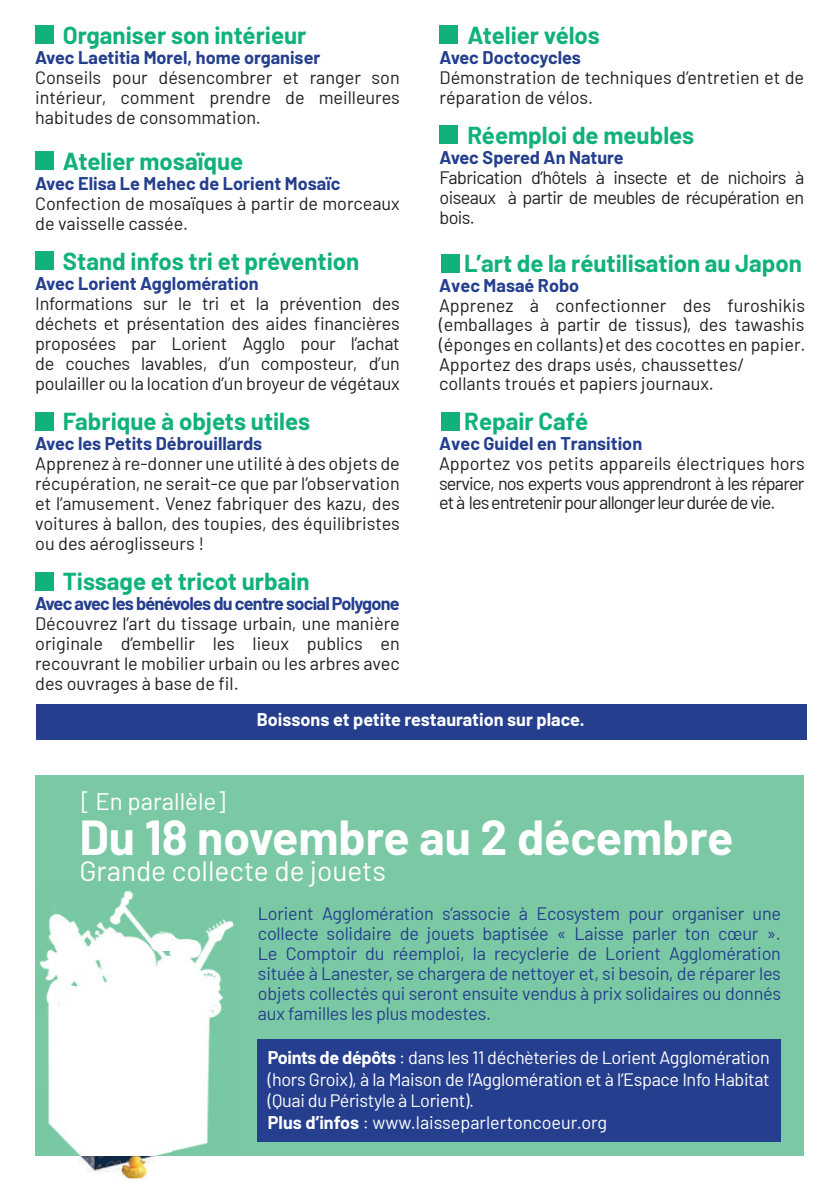
<style>
.page{position:relative;width:840px;height:1191px;background:#fff}
.page>*{position:absolute;margin:0;border:0;box-sizing:border-box;transform-origin:0 0}
.t1{font:700 48px "Barlow";color:#fff}
.t2{font:28px "Barlow";color:#fff}
.t3{font:700 24px "Barlow";color:#10b17a}
.t4{font:24px "Barlow";color:#fff}
.t5{font:18px/20px "Barlow";color:#231f20;text-align:justify}
.t6{font:18px/20px "Barlow";letter-spacing:-.01em;color:#253f8e;text-align:justify}
.t7{font:18px/21.6px "Barlow";letter-spacing:-.02em;color:#fff}
.t8{font:700 18px "Barlow";color:#253f8e}
.t9{font:700 18px "Barlow";letter-spacing:-.04em;color:#253f8e}
.t10{font:700 18px "Barlow";color:#fff}
.s1{font-weight:700}
</style>
<div class="page">
<div style="left:37px;top:704px;width:769px;height:35px;background:#253f8e"></div>
<div style="left:35px;top:26px;width:18px;height:18px;background:#10b17a"></div>
<div style="left:35px;top:152px;width:18px;height:18px;background:#10b17a"></div>
<div style="left:35px;top:252px;width:18px;height:18px;background:#10b17a"></div>
<div style="left:35px;top:412px;width:18px;height:18px;background:#10b17a"></div>
<div style="left:35px;top:572px;width:18px;height:18px;background:#10b17a"></div>
<div style="left:439px;top:26px;width:18px;height:18px;background:#10b17a"></div>
<div style="left:439px;top:126px;width:18px;height:18px;background:#10b17a"></div>
<div style="left:441px;top:412px;width:18px;height:18px;background:#10b17a"></div>
<div style="left:441px;top:254px;width:18px;height:18px;background:#10b17a"></div>
<div style="left:35px;top:774px;width:768px;height:381px;background:#7ac9a4"></div>
<img style="left:35px;top:1155px;width:135px;height:25px">
<img style="left:48px;top:890px;width:186px;height:265px">
<img style="left:39px;top:951px;width:133px;height:204px">
<div style="left:258px;top:1039px;width:522px;height:102px;background:#253f8e"></div>
<h3 class="t3" style="left:63px;top:17px;width:245px">Organiser son intérieur</h3>
<p class="t8" style="left:35px;top:44px;width:286px">Avec Laetitia Morel, home organiser</p>
<p class="t5" style="left:35px;top:66px;width:366px">Conseils pour désencombrer et ranger son intérieur, comment prendre de meilleures habitudes de consommation.</p>
<h3 class="t3" style="left:63px;top:143px;width:182px">Atelier mosaïque</h3>
<p class="t8" style="left:35px;top:170px;width:306px">Avec Elisa Le Mehec de Lorient Mosaïc</p>
<p class="t5" style="left:35px;top:192px;width:366px">Confection de mosaïques à partir de morceaux de vaisselle cassée.</p>
<h3 class="t3" style="left:63px;top:243px;width:298px">Stand infos tri et prévention</h3>
<p class="t8" style="left:35px;top:270px;width:225px">Avec Lorient Agglomération</p>
<p class="t5" style="left:35px;top:292px;width:366px">Informations sur le tri et la prévention des déchets et présentation des aides financières proposées par Lorient Agglo pour l’achat de couches lavables, d’un composteur, d’un poulailler ou la location d’un broyeur de végétaux</p>
<h3 class="t3" style="left:63px;top:404px;width:248px">Fabrique à objets utiles</h3>
<p class="t8" style="left:35px;top:430px;width:228px">Avec les Petits Débrouillards</p>
<p class="t5" style="left:35px;top:452px;width:366px">Apprenez à re-donner une utilité à des objets de récupération, ne serait-ce que par l’observation et l’amusement. Venez fabriquer des kazu, des voitures à ballon, des toupies, des équilibristes ou des aéroglisseurs !</p>
<h3 class="t3" style="left:63px;top:564px;width:248px">Tissage et tricot urbain</h3>
<p class="t9" style="left:35px;top:590px;width:366px">Avec avec les bénévoles du centre social Polygone</p>
<p class="t5" style="left:35px;top:612px;width:366px">Découvrez l’art du tissage urbain, une manière originale d’embellir les lieux publics en recouvrant le mobilier urbain ou les arbres avec des ouvrages à base de fil.</p>
<h3 class="t3" style="left:467px;top:17px;width:134px">Atelier vélos</h3>
<p class="t8" style="left:439px;top:44px;width:143px">Avec Doctocycles</p>
<p class="t5" style="left:439px;top:66px;width:366px">Démonstration de techniques d’entretien et de réparation de vélos.</p>
<h3 class="t3" style="left:467px;top:118px;width:228px">Réemploi de meubles</h3>
<p class="t8" style="left:439px;top:144px;width:185px">Avec Spered An Nature</p>
<p class="t5" style="left:439px;top:166px;width:366px">Fabrication d’hôtels à insecte et de nichoirs à oiseaux à partir de meubles de récupération en bois.</p>
<h3 class="t3" style="left:464px;top:246px;width:339px">L’art de la réutilisation au Japon</h3>
<p class="t8" style="left:439px;top:272px;width:142px">Avec Masaé Robo</p>
<p class="t5" style="left:439px;top:294px;width:368px;text-align:left">Apprenez à confectionner des furoshikis (emballages à partir de tissus), des tawashis (éponges en collants) et des cocottes en papier.<br>Apportez des draps usés, chaussettes/ collants troués et papiers journaux.</p>
<h3 class="t3" style="left:464px;top:404px;width:125px">Repair Café</h3>
<p class="t8" style="left:439px;top:431px;width:204px">Avec Guidel en Transition</p>
<p class="t5" style="left:439px;top:452px;width:367px">Apportez vos petits appareils électriques hors service, nos experts vous apprendront à les réparer et à les entretenir pour allongerleur durée de vie.</p>
<h3 class="t4" style="left:81px;top:784px;width:145px">[ En parallèle]</h3>
<p class="t10" style="left:256px;top:706px;width:329px">Boissons et petite restauration sur place.</p>
<h1 class="t1" style="left:79px;top:802px;width:655px">Du 18 novembre au 2 décembre</h1>
<h2 class="t2" style="left:79px;top:850px;width:308px">Grande collecte de jouets</h2>
<p class="t6" style="left:258px;top:901px;width:524px">Lorient Agglomération s’associe à Ecosystem pour organiser une collecte solidaire de jouets baptisée « Laisse parler ton cœur ».<br>Le Comptoir du réemploi, la recyclerie de Lorient Agglomération située à Lanester, se chargera de nettoyer et, si besoin, de réparer les objets collectés qui seront ensuite vendus à prix solidaires ou donnés aux familles les plus modestes.</p>
<p class="t7" style="left:268px;top:1045px;width:503px"><span class="s1">Points de dépôts</span> : dans les 11 déchèteries de Lorient Agglomération (hors Groix), à la Maison de l’Agglomération et à l’Espace Info Habitat (Quai du Péristyle à Lorient).<br><span class="s1">Plus d’infos</span> : www.laisseparlertoncoeur.org</p>
</div>
